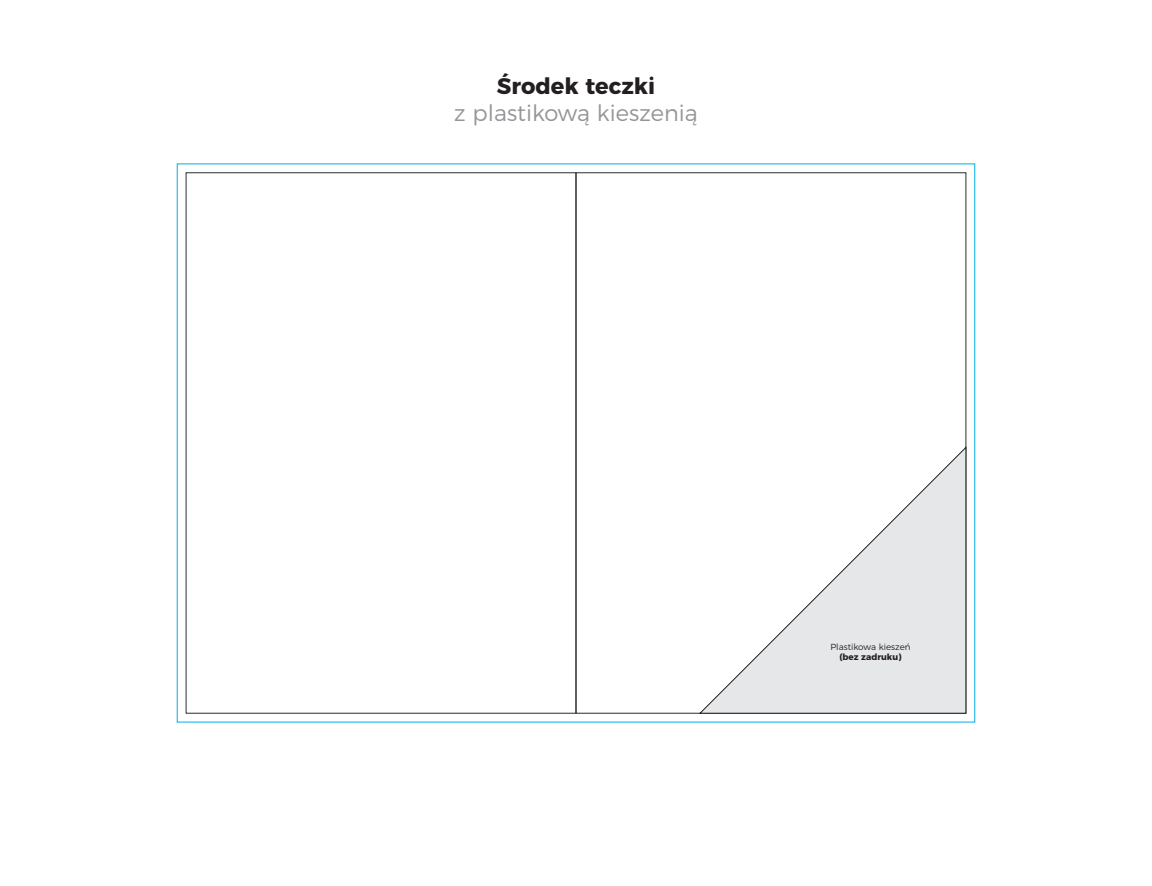
<style>
.page{position:relative;width:1152px;height:886px;background:#fff}
.page>*{position:absolute;margin:0;border:0;box-sizing:border-box;transform-origin:0 0}
.t1{font:300 22.5px "Montserrat";color:#939598}
.t2{font:700 22.5px "Montserrat";color:#231f20}
.t3{font:300 8.75px "Montserrat";color:#231f20}
.t4{font:700 8.75px "Montserrat";color:#231f20}
</style>
<div class="page">
<svg style="left:698px;top:446px;width:268px;height:268px"></svg>
<p class="t2" style="left:497px;top:68px;width:160px">Środek teczki</p>
<p class="t1" style="left:454px;top:96px;width:245px">z plastikową kieszenią</p>
<p class="t3" style="left:830px;top:640px;width:82px">Plastikowa kieszeń</p>
<p class="t4" style="left:839px;top:650px;width:63px">(bez zadruku)</p>
</div>
